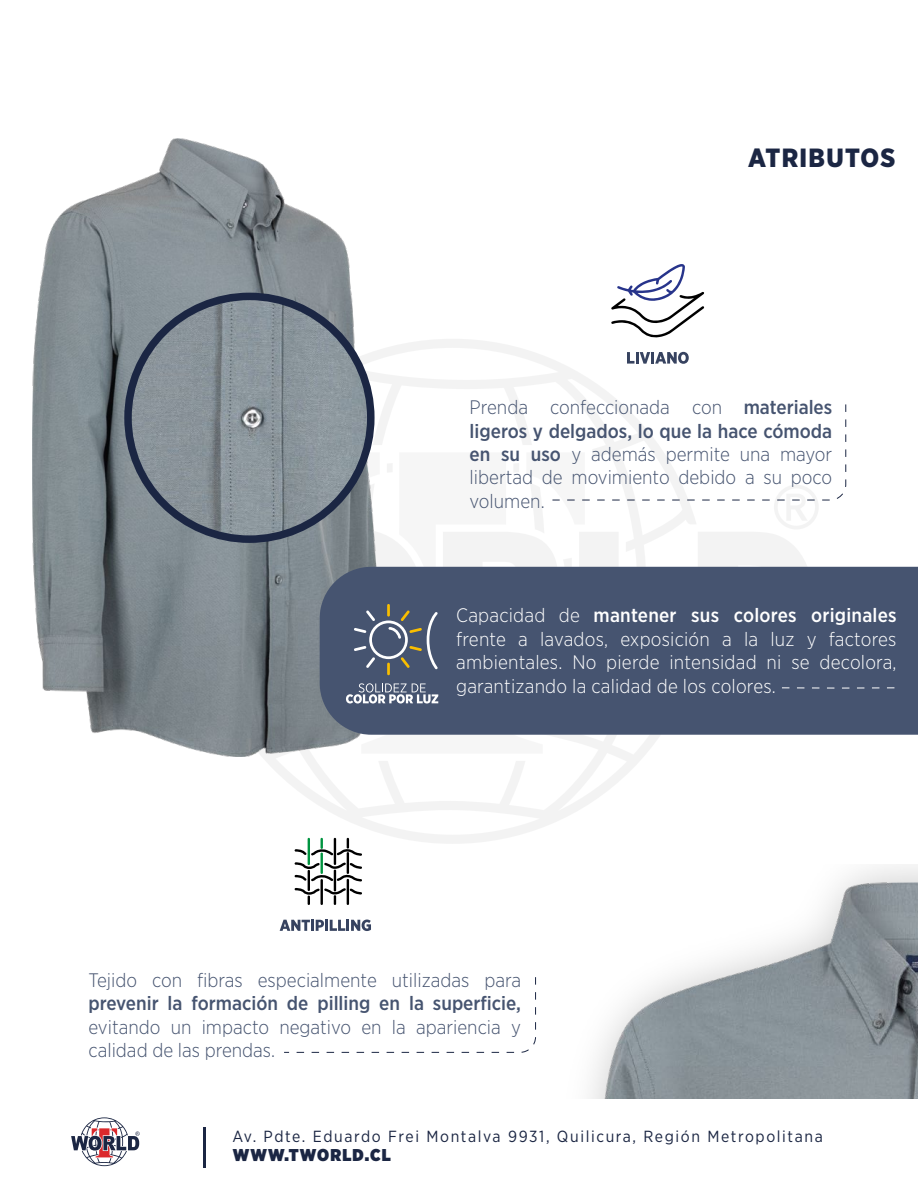
<style>
.page{position:relative;width:918px;height:1188px;background:#fff}
.page>*{position:absolute;margin:0;border:0;box-sizing:border-box;transform-origin:0 0}
.t1{font:900 26.4px "Gotham Narrow";letter-spacing:.05em;color:#1b2643}
.t2{font:300 19.5px/23.4px "Gotham Narrow";color:#465470;text-align:justify}
.t3{font:300 19.5px/23.4px "Gotham Narrow";letter-spacing:.01em;color:#fff;text-align:justify}
.t4{font:500 19.5px "Gotham Narrow";color:#465470}
.t5{font:900 17.1px "Gotham Narrow";letter-spacing:.07em;color:#1b2643}
.t6{font:16.05px "Gotham Narrow";letter-spacing:.1em;color:#1b2643}
.s1{font-weight:500}
</style>
<div class="page">
<img style="left:536px;top:882px;width:382px;height:217px">
<img style="left:33px;top:139px;width:355px;height:618px">
<hr style="left:203px;top:1128px;width:2px;height:40px;background:#1b2643">
<svg style="left:71px;top:1117px;width:69px;height:49px"></svg>
<img style="left:128px;top:298px;width:243px;height:243px;border-radius:121px">
<div style="left:320px;top:567px;width:598px;height:168px;background:#465470"></div>
<svg style="left:108px;top:404px;width:789px;height:300px"></svg>
<svg style="left:611px;top:264px;width:93px;height:74px"></svg>
<svg style="left:627px;top:352px;width:62px;height:12px"></svg>
<svg style="left:284px;top:977px;width:252px;height:76px"></svg>
<svg style="left:280px;top:920px;width:91px;height:11px"></svg>
<svg style="left:295px;top:862px;width:67px;height:19px"></svg>
<hr style="left:308px;top:870px;width:2px;height:21px;background:#000">
<hr style="left:308px;top:838px;width:2px;height:27px;background:#009440">
<hr style="left:321px;top:879px;width:2px;height:26px;background:#000">
<hr style="left:321px;top:853px;width:2px;height:21px;background:#009440">
<svg style="left:295px;top:888px;width:67px;height:17px"></svg>
<hr style="left:334px;top:870px;width:2px;height:21px;background:#000">
<hr style="left:334px;top:838px;width:2px;height:27px;background:#000">
<hr style="left:347px;top:879px;width:2px;height:26px;background:#000">
<hr style="left:347px;top:852px;width:2px;height:22px;background:#000">
<svg style="left:295px;top:838px;width:67px;height:18px"></svg>
<h1 class="t1" style="left:748px;top:140px;width:149px">ATRIBUTOS</h1>
<p class="t2" style="left:470px;top:395px;width:364px">Prenda confeccionada con <span class="s1">materiales ligeros y delgados, lo que la hace cómoda en su uso</span> y además permite una mayor libertad de movimiento debido a su poco volumen.</p>
<p class="t3" style="left:456px;top:603px;width:442px">Capacidad de <span class="s1">mantener sus colores originales </span>frente a lavados, exposición a la luz y factores ambientales. No pierde intensidad ni se decolora, garantizando la calidad de los colores.</p>
<p class="t2" style="left:89px;top:968px;width:434px">Tejido con fibras especialmente utilizadas para</p>
<p class="t4" style="left:89px;top:991px;width:434px">prevenir la formación de pilling en la superficie,</p>
<p class="t2" style="left:89px;top:1015px;width:434px">evitando un impacto negativo en la apariencia y calidad de las prendas.</p>
<p class="t6" style="left:232px;top:1126px;width:592px">Av. Pdte. Eduardo Frei Montalva 9931, Quilicura, Región Metropolitana</p>
<p class="t5" style="left:233px;top:1143px;width:160px">WWW.TWORLD.CL</p>
</div>
